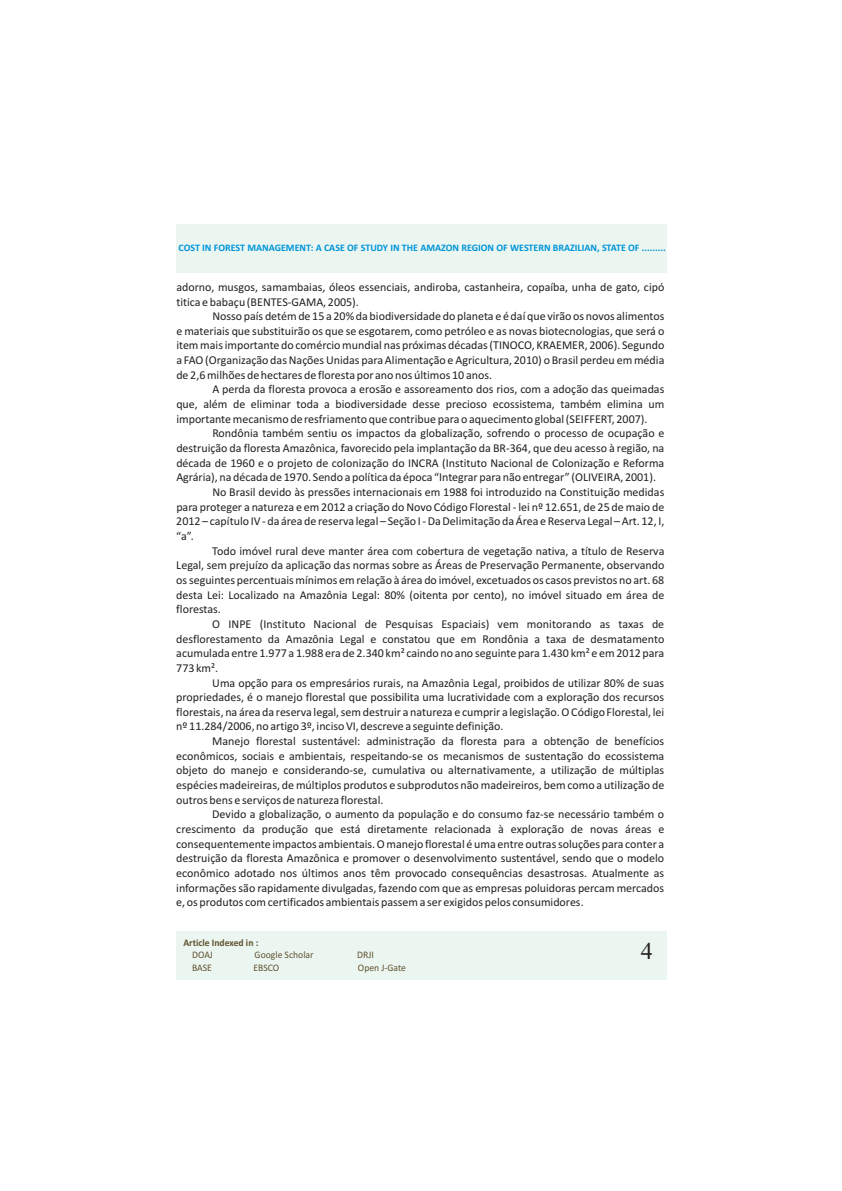
<style>
.page{position:relative;width:842px;height:1191px;background:#fff}
.page>*{position:absolute;margin:0;border:0;box-sizing:border-box;transform-origin:0 0}
.t1{font:24px "Times New Roman";color:#231f20}
.t2{font:12px/14.6px "Calibri";color:#231f20;text-align:justify}
.t3{font:700 10px "Calibri";color:#0095d9}
.t4{font:10px "Calibri";color:#605230}
.t5{font:700 10px "Calibri";color:#605230}
</style>
<div class="page">
<div style="left:176px;top:931px;width:491px;height:48px;background:#ecf6f1"></div>
<div style="left:176px;top:224px;width:491px;height:48px;background:#ecf6f1"></div>
<p class="t3" style="left:178px;top:244px;width:489px">COST IN FOREST MANAGEMENT: A CASE OF STUDY IN THE AMAZON REGION OF WESTERN BRAZILIAN, STATE OF .........</p>
<p class="t2" style="left:176px;top:280px;width:489px">adorno, musgos, samambaias, óleos essenciais, andiroba, castanheira, copaíba, unha de gato, cipó titica e babaçu (BENTES-GAMA, 2005).</p>
<p class="t2" style="left:176px;top:310px;width:490px;text-indent:36px">Nosso país detém de 15 a 20% da biodiversidade do planeta e é daí que virão os novos alimentos e materiais que substituirão os que se esgotarem, como petróleo e as novas biotecnologias, que será o item mais importante do comércio mundial nas próximas décadas (TINOCO, KRAEMER, 2006). Segundo a FAO (Organização das Nações Unidas para Alimentação e Agricultura, 2010) o Brasil perdeu em média de 2,6 milhões de hectares de floresta por ano nos últimos 10 anos.</p>
<p class="t2" style="left:176px;top:383px;width:490px;text-indent:36px">A perda da floresta provoca a erosão e assoreamento dos rios, com a adoção das queimadas que, além de eliminar toda a biodiversidade desse precioso ecossistema, também elimina um importante mecanismo de resfriamento que contribue para o aquecimento global (SEIFFERT, 2007).</p>
<p class="t2" style="left:212px;top:427px;width:454px">Rondônia também sentiu os impactos da globalização, sofrendo o processo de ocupação e</p>
<p class="t2" style="left:176px;top:442px;width:489px">destruição da floresta Amazônica, favorecido pela implantação da BR-364, que deu acesso à região, na</p>
<p class="t2" style="left:176px;top:456px;width:489px">década de 1960 e o projeto de colonização do INCRA (Instituto Nacional de Colonização e Reforma</p>
<p class="t2" style="left:176px;top:471px;width:481px">Agrária), na década de 1970. Sendo a política da época “Integrar para não entregar” (OLIVEIRA, 2001).</p>
<p class="t2" style="left:212px;top:486px;width:453px">No Brasil devido às pressões internacionais em 1988 foi introduzido na Constituição medidas</p>
<p class="t2" style="left:176px;top:500px;width:489px">para proteger a natureza e em 2012 a criação do Novo Código Florestal - lei nº 12.651, de 25 de maio de</p>
<p class="t2" style="left:176px;top:515px;width:489px">2012 – capítulo IV - da área de reserva legal – Seção I - Da Delimitação da Área e Reserva Legal – Art. 12, I,</p>
<p class="t2" style="left:176px;top:529px;width:19px">“a”.</p>
<p class="t2" style="left:212px;top:544px;width:454px">Todo imóvel rural deve manter área com cobertura de vegetação nativa, a título de Reserva</p>
<p class="t2" style="left:176px;top:559px;width:489px">Legal, sem prejuízo da aplicação das normas sobre as Áreas de Preservação Permanente, observando</p>
<p class="t2" style="left:176px;top:573px;width:489px">os seguintes percentuais mínimos em relação à área do imóvel, excetuados os casos previstos no art. 68</p>
<p class="t2" style="left:176px;top:588px;width:489px">desta Lei: Localizado na Amazônia Legal: 80% (oitenta por cento), no imóvel situado em área de</p>
<p class="t2" style="left:176px;top:603px;width:46px">florestas.</p>
<p class="t2" style="left:212px;top:617px;width:453px">O INPE (Instituto Nacional de Pesquisas Espaciais) vem monitorando as taxas de</p>
<p class="t2" style="left:176px;top:632px;width:489px">desflorestamento da Amazônia Legal e constatou que em Rondônia a taxa de desmatamento</p>
<p class="t2" style="left:176px;top:647px;width:489px">acumulada entre 1.977 a 1.988 era de 2.340 km² caindo no ano seguinte para 1.430 km² e em 2012 para</p>
<p class="t2" style="left:176px;top:661px;width:43px">773 km².</p>
<p class="t2" style="left:212px;top:676px;width:453px">Uma opção para os empresários rurais, na Amazônia Legal, proibidos de utilizar 80% de suas</p>
<p class="t2" style="left:176px;top:691px;width:489px">propriedades, é o manejo florestal que possibilita uma lucratividade com a exploração dos recursos</p>
<p class="t2" style="left:176px;top:705px;width:490px">florestais, na área da reserva legal, sem destruir a natureza e cumprir a legislação. O Código Florestal, lei</p>
<p class="t2" style="left:176px;top:720px;width:329px">nº 11.284/2006, no artigo 3º, inciso VI, descreve a seguinte definição.</p>
<p class="t2" style="left:212px;top:735px;width:454px">Manejo florestal sustentável: administração da floresta para a obtenção de benefícios</p>
<p class="t2" style="left:176px;top:749px;width:490px">econômicos, sociais e ambientais, respeitando-se os mecanismos de sustentação do ecossistema</p>
<p class="t2" style="left:176px;top:764px;width:490px">objeto do manejo e considerando-se, cumulativa ou alternativamente, a utilização de múltiplas</p>
<p class="t2" style="left:176px;top:778px;width:489px">espécies madeireiras, de múltiplos produtos e subprodutos não madeireiros, bem como a utilização de</p>
<p class="t2" style="left:176px;top:793px;width:209px">outros bens e serviços de natureza florestal.</p>
<p class="t2" style="left:212px;top:808px;width:453px">Devido a globalização, o aumento da população e do consumo faz-se necessário também o</p>
<p class="t2" style="left:176px;top:822px;width:489px">crescimento da produção que está diretamente relacionada à exploração de novas áreas e</p>
<p class="t2" style="left:176px;top:837px;width:489px">consequentemente impactos ambientais. O manejo florestal é uma entre outras soluções para conter a</p>
<p class="t2" style="left:176px;top:852px;width:489px">destruição da floresta Amazônica e promover o desenvolvimento sustentável, sendo que o modelo</p>
<p class="t2" style="left:176px;top:866px;width:489px">econômico adotado nos últimos anos têm provocado consequências desastrosas. Atualmente as</p>
<p class="t2" style="left:176px;top:881px;width:489px">informações são rapidamente divulgadas, fazendo com que as empresas poluidoras percam mercados</p>
<p class="t2" style="left:176px;top:896px;width:409px">e, os produtos com certificados ambientais passem a ser exigidos pelos consumidores.</p>
<h1 class="t1" style="left:641px;top:942px;width:13px">4</h1>
<p class="t5" style="left:183px;top:938px;width:76px">Article Indexed in :</p>
<p class="t4" style="left:192px;top:951px;width:22px">DOAJ</p>
<p class="t4" style="left:255px;top:951px;width:60px">Google Scholar</p>
<p class="t4" style="left:357px;top:951px;width:18px">DRJI</p>
<p class="t4" style="left:192px;top:963px;width:21px">BASE</p>
<p class="t4" style="left:253px;top:963px;width:27px">EBSCO</p>
<p class="t4" style="left:358px;top:963px;width:50px">Open J-Gate</p>
</div>
